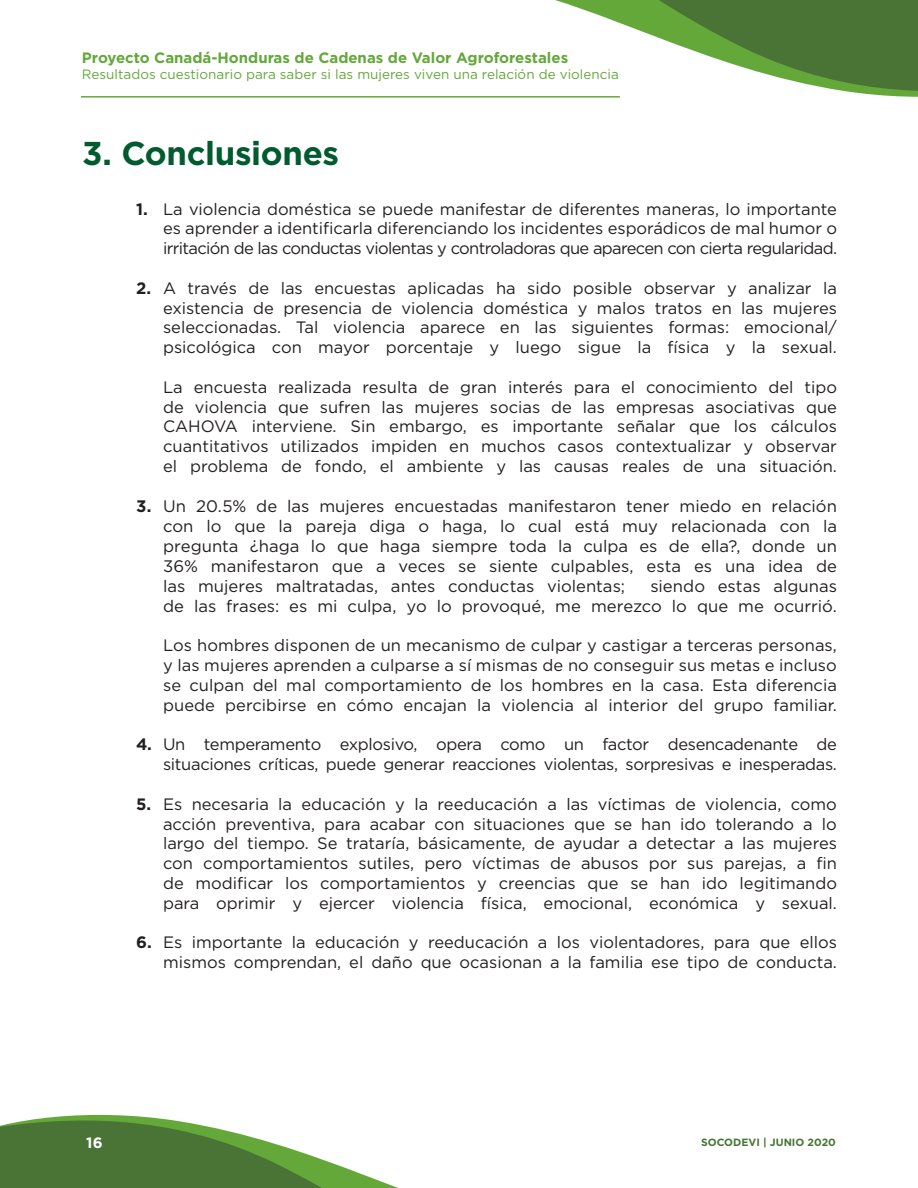
<style>
.page{position:relative;width:918px;height:1188px;background:#fff}
.page>*{position:absolute;margin:0;border:0;box-sizing:border-box;transform-origin:0 0}
.Headline_29_34_Left{font:700 33px "Gotham";letter-spacing:-.01em;color:#005b2f}
.t1{font:16.65px/20px "Gotham";color:#231f20;text-align:justify}
.t2{font:16.5px/19.8px "Gotham";color:#231f20;text-align:justify}
.t3{font:16.5px/19.8px "Gotham";letter-spacing:-.02em;color:#231f20;text-align:right}
.t4{font:700 15px "Gotham";color:#64a83a}
.t5{font:700 15px "Gotham";color:#fff}
.t6{font:13.5px "Gotham";color:#64a83a}
.t7{font:700 10.5px "Gotham";color:#497436}
.s1{font-weight:700}
</style>
<div class="page">
<svg style="left:0;top:1114px;width:398px;height:74px"></svg>
<hr style="left:81px;top:96px;width:539px;height:2px;background:#64a83a">
<svg style="left:501px;top:0;width:417px;height:98px"></svg>
<p class="t4" style="left:82px;top:48px;width:488px">Proyecto Canadá-Honduras de Cadenas de Valor Agroforestales</p>
<p class="t6" style="left:82px;top:66px;width:538px">Resultados cuestionario para saber si las mujeres viven una relación de violencia</p>
<p class="Headline_29_34_Left" style="left:82px;top:131px;width:258px">3. Conclusiones</p>
<p class="t2" style="left:163px;top:199px;width:675px;text-indent:-27px"><span class="s1">1.</span> La violencia doméstica se puede manifestar de diferentes maneras, lo importante es aprender a identificarla diferenciando los incidentes esporádicos de mal humor o irritación de las conductas violentas y controladoras que aparecen con cierta regularidad.</p>
<p class="t2" style="left:163px;top:278px;width:675px;text-indent:-27px"><span class="s1">2.</span> A través de las encuestas aplicadas ha sido posible observar y analizar la existencia de presencia de violencia doméstica y malos tratos en las mujeres seleccionadas. Tal violencia aparece en las siguientes formas: emocional/ psicológica con mayor porcentaje y luego sigue la física y la sexual.</p>
<p class="t2" style="left:163px;top:377px;width:675px">La encuesta realizada resulta de gran interés para el conocimiento del tipo de violencia que sufren las mujeres socias de las empresas asociativas que CAHOVA interviene. Sin embargo, es importante señalar que los cálculos cuantitativos utilizados impiden en muchos casos contextualizar y observar el problema de fondo, el ambiente y las causas reales de una situación.</p>
<p class="t1" style="left:163px;top:496px;width:675px;text-indent:-27px"><span class="s1">3.</span> Un 20.5% de las mujeres encuestadas manifestaron tener miedo en relación con lo que la pareja diga o haga, lo cual está muy relacionada con la pregunta ¿haga lo que haga siempre toda la culpa es de ella?, donde un 36% manifestaron que a veces se siente culpables, esta es una idea de las mujeres maltratadas, antes conductas violentas;</p>
<p class="t1" style="left:163px;top:576px;width:675px;text-align:right">siendo estas algunas<br>de las frases: es mi culpa, yo lo provoqué, me merezco lo que me ocurrió.</p>
<p class="t2" style="left:163px;top:635px;width:675px">Los hombres disponen de un mecanismo de culpar y castigar a terceras personas, y las mujeres aprenden a culparse a sí mismas de no conseguir sus metas e incluso se culpan del mal comportamiento de los hombres en la casa. Esta diferencia puede percibirse en cómo encajan la violencia al interior del grupo familiar.</p>
<p class="t3" style="left:136px;top:734px;width:702px"><span class="s1">4.</span> Un temperamento explosivo, opera como un factor desencadenante de situaciones críticas, puede generar reacciones violentas, sorpresivas e inesperadas.</p>
<p class="t2" style="left:163px;top:794px;width:675px;text-indent:-27px"><span class="s1">5.</span> Es necesaria la educación y la reeducación a las víctimas de violencia, como acción preventiva, para acabar con situaciones que se han ido tolerando a lo largo del tiempo. Se trataría, básicamente, de ayudar a detectar a las mujeres con comportamientos sutiles, pero víctimas de abusos por sus parejas, a fin de modificar los comportamientos y creencias que se han ido legitimando para oprimir y ejercer violencia física, emocional, económica y sexual.</p>
<p class="t2" style="left:136px;top:932px;width:702px;text-align:right"><span class="s1">6.</span> Es importante la educación y reeducación a los violentadores, para que ellos mismos comprendan, el daño que ocasionan a la familia ese tipo de conducta.</p>
<p class="t5" style="left:86px;top:1133px;width:18px">16</p>
<p class="t7" style="left:701px;top:1135px;width:136px">SOCODEVI | JUNIO 2020</p>
</div>
